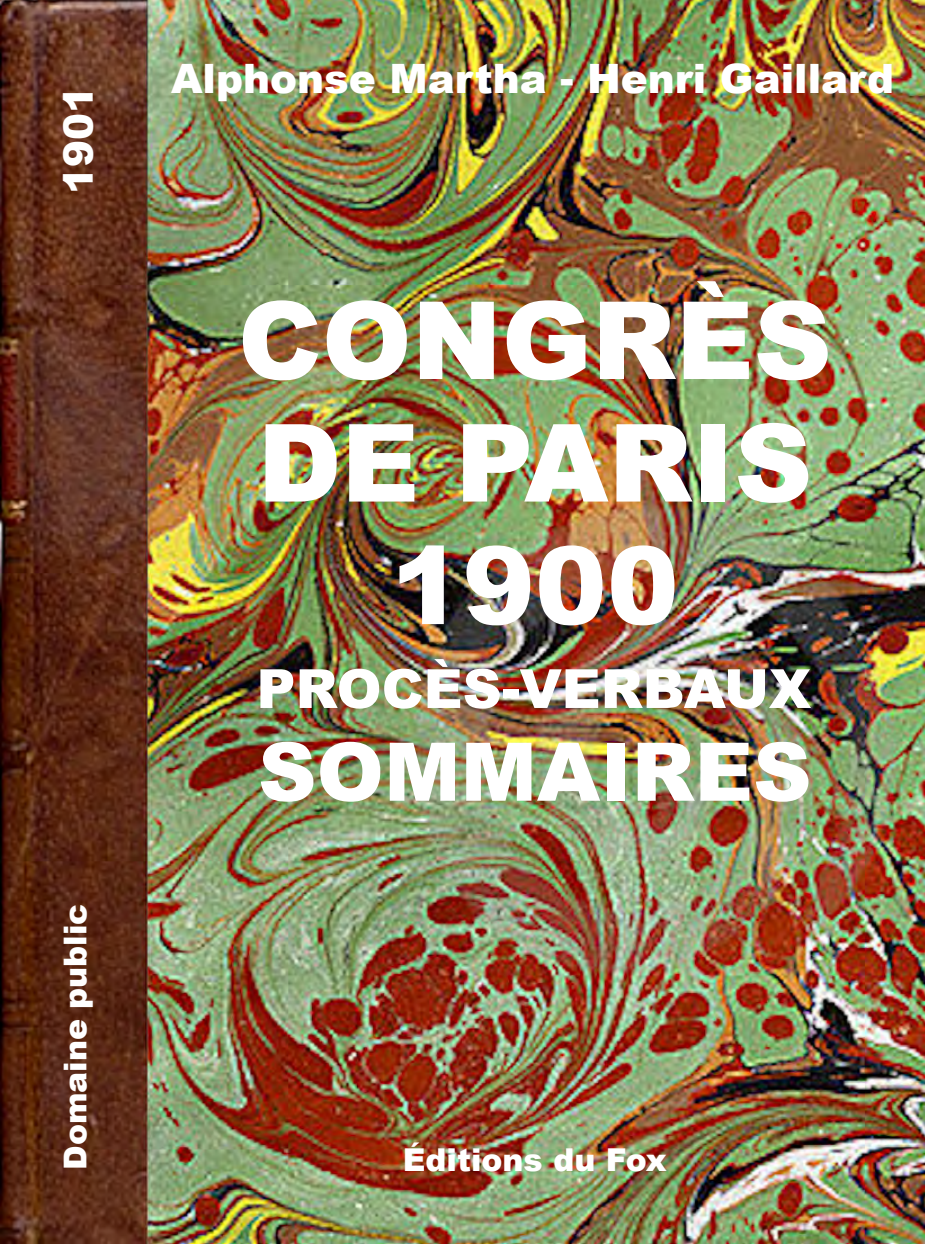
<style>
.page{position:relative;width:925px;height:1244px;background:#fff}
.page>*{position:absolute;margin:0;border:0;box-sizing:border-box;transform-origin:0 0}
.Sous-titre_brun{font:900 108px "Arial";color:#fff}
.Sous-titre_brun-2{font:900 81px "Arial";color:#fff}
.Sous-titre_brun-3{font:900 54px "Arial";color:#fff}
.t1{font:900 40.5px "Arial";color:#fff}
.t2{font:900 31.5px "Arial";color:#fff}
</style>
<div class="page">
<img style="left:0;top:0;width:925px;height:1244px">
<p class="t1" style="left:49px;top:194px;width:110px;rotate:-90deg">1901</p>
<p class="t2" style="left:52px;top:1169px;width:268px;rotate:-90deg">Domaine public</p>
<p class="t1" style="left:171px;top:49px;width:725px">Alphonse Martha - Henri Gaillard</p>
<p class="Sous-titre_brun" style="left:238px;top:262px;width:595px">CONGRÈS</p>
<p class="Sous-titre_brun" style="left:257px;top:384px;width:556px">DE PARIS</p>
<p class="Sous-titre_brun" style="left:391px;top:507px;width:290px">1900</p>
<p class="Sous-titre_brun-3" style="left:256px;top:649px;width:556px">PROCÈS-VERBAUX</p>
<p class="Sous-titre_brun-2" style="left:258px;top:713px;width:555px">SOMMAIRES</p>
<p class="t2" style="left:403px;top:1136px;width:265px">Éditions du Fox</p>
</div>
